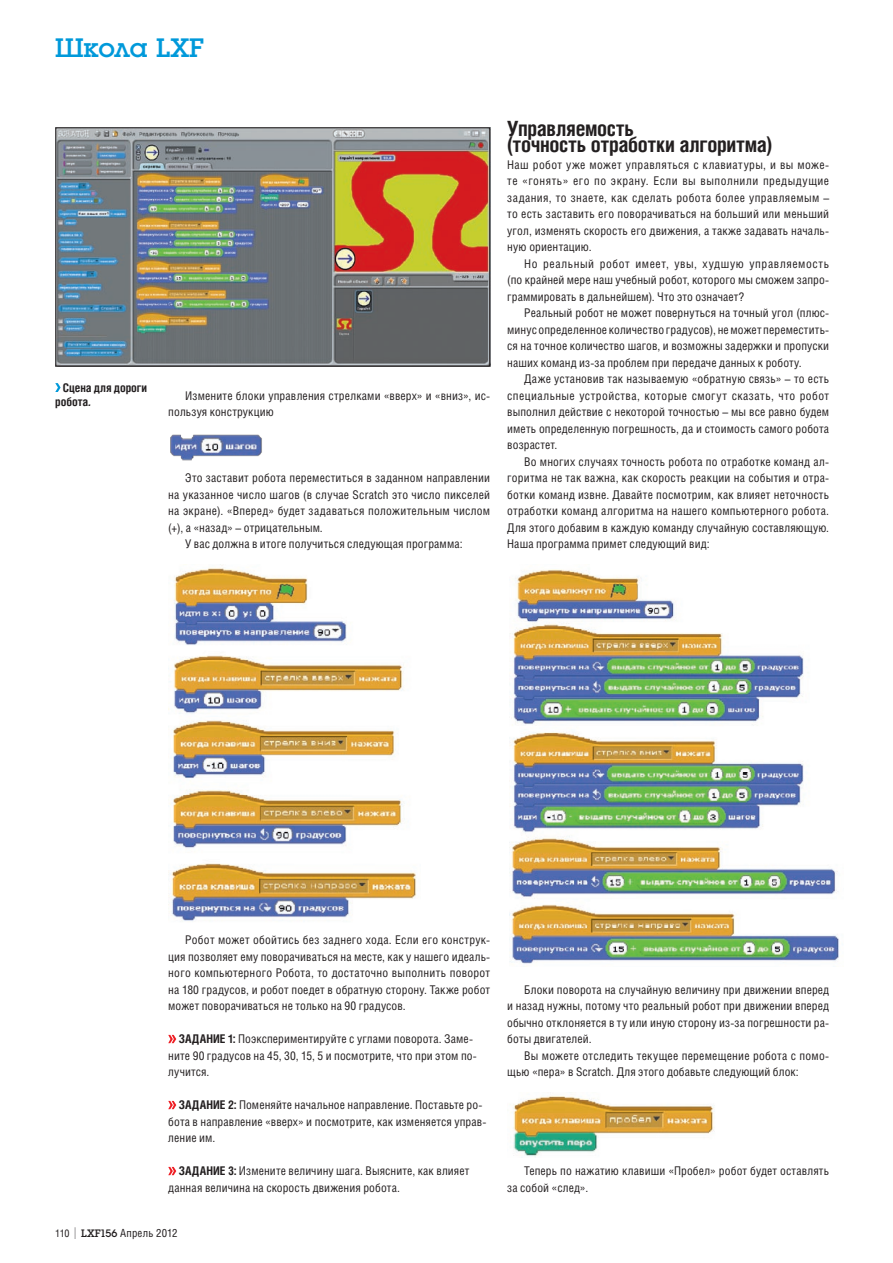
<style>
.page{position:relative;width:893px;height:1263px;background:#fff}
.page>*{position:absolute;margin:0;border:0;box-sizing:border-box;transform-origin:0 0}
.t1{font:27.75px "Luga";letter-spacing:-.015em;color:#0099da}
.Subhead{font:700 21px/16.5px "Helios Cond";letter-spacing:-.015em;color:#231f20}
.Text_Indent{font:12px/16.5px "Helios Cond";letter-spacing:.01em;color:#231f20;text-align:justify}
.Subhead_Little{font:12px/16.5px "Helios Cond";letter-spacing:.01em;color:#231f20}
.Text_1st{font:12px/16.5px "Helios Cond";letter-spacing:.015em;color:#231f20;text-align:justify}
.Image_Caption{font:700 12px/14.2px "Helios Cond";letter-spacing:-.005em;color:#231f20}
.t2{font:11.25px "Helios Cond";letter-spacing:.015em;color:#231f20}
.s1{font-style:italic}
.s2{font-weight:700}
.s3{font-size:10.5px}
.s4{font-size:16.35px}
.s5{font-family:"Luga"}
</style>
<div class="page">
<svg style="left:168px;top:1035px;width:8px;height:8px"></svg>
<svg style="left:168px;top:1101px;width:8px;height:8px"></svg>
<svg style="left:168px;top:1167px;width:8px;height:8px"></svg>
<img style="left:170px;top:434px;width:92px;height:26px">
<img style="left:168px;top:565px;width:249px;height:356px">
<img style="left:509px;top:569px;width:330px;height:395px">
<img style="left:513px;top:1095px;width:201px;height:62px">
<svg style="left:55px;top:383px;width:6px;height:9px"></svg>
<img style="left:57px;top:129px;width:431px;height:236px">
<div style="left:55px;top:127px;width:435px;height:240px;border:1px solid #231f20"></div>
<h1 class="t1" style="left:55px;top:34px;width:142px">Школа LXF</h1>
<p class="Image_Caption" style="left:55px;top:380px;width:93px;text-indent:8px">Сцена для дороги робота<span class="s1">.</span></p>
<p class="Text_Indent" style="left:168px;top:387px;width:322px;text-indent:17px">Измените блоки управления стрелками «вверх» и «вниз», ис&shy;пользуя конструкцию</p>
<p class="Text_Indent" style="left:168px;top:469px;width:323px;text-indent:17px">Это заставит робота переместиться в заданном направлении на указанное число шагов (в случае Scratch это число пикселей на экране). «Вперед» будет задаваться положительным числом (+), а «назад» – отрицательным.</p>
<p class="Text_Indent" style="left:185px;top:535px;width:279px">У вас должна в итоге получиться следующая программа:</p>
<p class="Subhead" style="left:507px;top:119px;width:267px">Управляемость<br>(точность отработки алгоритма)</p>
<p class="Text_1st" style="left:507px;top:156px;width:323px">Наш робот уже может управляться с клавиатуры, и вы може&shy;те «гонять» его по экрану. Если вы выполнили предыдущие задания, то знаете, как сделать робота более управляемым – то есть заставить его поворачиваться на больший или меньший угол, изменять скорость его движения, а также задавать началь&shy;ную ориентацию.</p>
<p class="Text_Indent" style="left:507px;top:255px;width:323px;text-indent:17px">Но реальный робот имеет, увы, худшую управляемость (по крайней мере наш учебный робот, которого мы сможем запро&shy;граммировать в дальнейшем). Что это означает?</p>
<p class="Text_Indent" style="left:507px;top:304px;width:323px;text-indent:17px">Реальный робот не может повернуться на точный угол (плюс&shy;минус определенное количество градусов), неможет переместить&shy;ся на точное количество шагов, и возможны задержки и пропуски наших команд из-за проблем при передаче данных к роботу.</p>
<p class="Text_Indent" style="left:507px;top:370px;width:323px;text-indent:17px">Даже установив так называемую «обратную связь» – то есть специальные устройства, которые смогут сказать, что робот выполнил действие с некоторой точностью – мы все равно будем иметь определенную погрешность, да и стоимость самого робота возрастет.</p>
<p class="Text_Indent" style="left:507px;top:453px;width:323px;text-indent:17px">Во многих случаях точность робота по отработке команд ал&shy;горитма не так важна, как скорость реакции на события и отра&shy;ботки команд извне. Давайте посмотрим, как влияет неточность отработки команд алгоритма на нашего компьютерного робота.<br>Для этого добавим в каждую команду случайную составляющую.<br>Наша программа примет следующий вид:</p>
<p class="Text_Indent" style="left:168px;top:931px;width:323px;text-indent:17px">Робот может обойтись без заднего хода. Если его конструк&shy;ция позволяет ему поворачиваться на месте, как у нашего идеаль&shy;ного компьютерного Робота, то достаточно выполнить поворот на 180 градусов, и робот поедет в обратную сторону. Также робот может поворачиваться не только на 90 градусов.</p>
<p class="Subhead_Little" style="left:168px;top:1030px;width:309px;text-indent:11px"><span class="s2">ЗАДАНИЕ 1:</span> Поэкспериментируйте с углами поворота. Заме&shy;ните 90 градусов на 45, 30, 15, 5 и посмотрите, что при этом по&shy;лучится.</p>
<p class="Subhead_Little" style="left:168px;top:1096px;width:319px;text-indent:11px"><span class="s2">ЗАДАНИЕ 2:</span> Поменяйте начальное направление. Поставьте ро&shy;бота в направление «вверх» и посмотрите, как изменяется управ&shy;ление им.</p>
<p class="Subhead_Little" style="left:168px;top:1162px;width:303px;text-indent:11px"><span class="s2">ЗАДАНИЕ 3:</span> Измените величину шага. Выясните, как влияет данная величина на скорость движения робота.</p>
<p class="t2" style="left:55px;top:1226px;width:124px"><span class="s3">110</span> <span class="s4">|</span> <span class="s5">LXF156</span> Апрель 2012</p>
<p class="Text_Indent" style="left:507px;top:981px;width:323px;text-indent:17px">Блоки поворота на случайную величину при движении вперед и назад нужны, потому что реальный робот при движении вперед обычно отклоняется в ту или иную сторону из-за погрешности ра&shy;боты двигателей.</p>
<p class="Text_Indent" style="left:507px;top:1047px;width:322px;text-indent:17px">Вы можете отследить текущее перемещение робота с помо&shy;щью «пера» в Scratch. Для этого добавьте следующий блок:</p>
<p class="Text_Indent" style="left:507px;top:1162px;width:323px;text-indent:17px">Теперь по нажатию клавиши «Пробел» робот будет оставлять за собой «след».</p>
</div>
